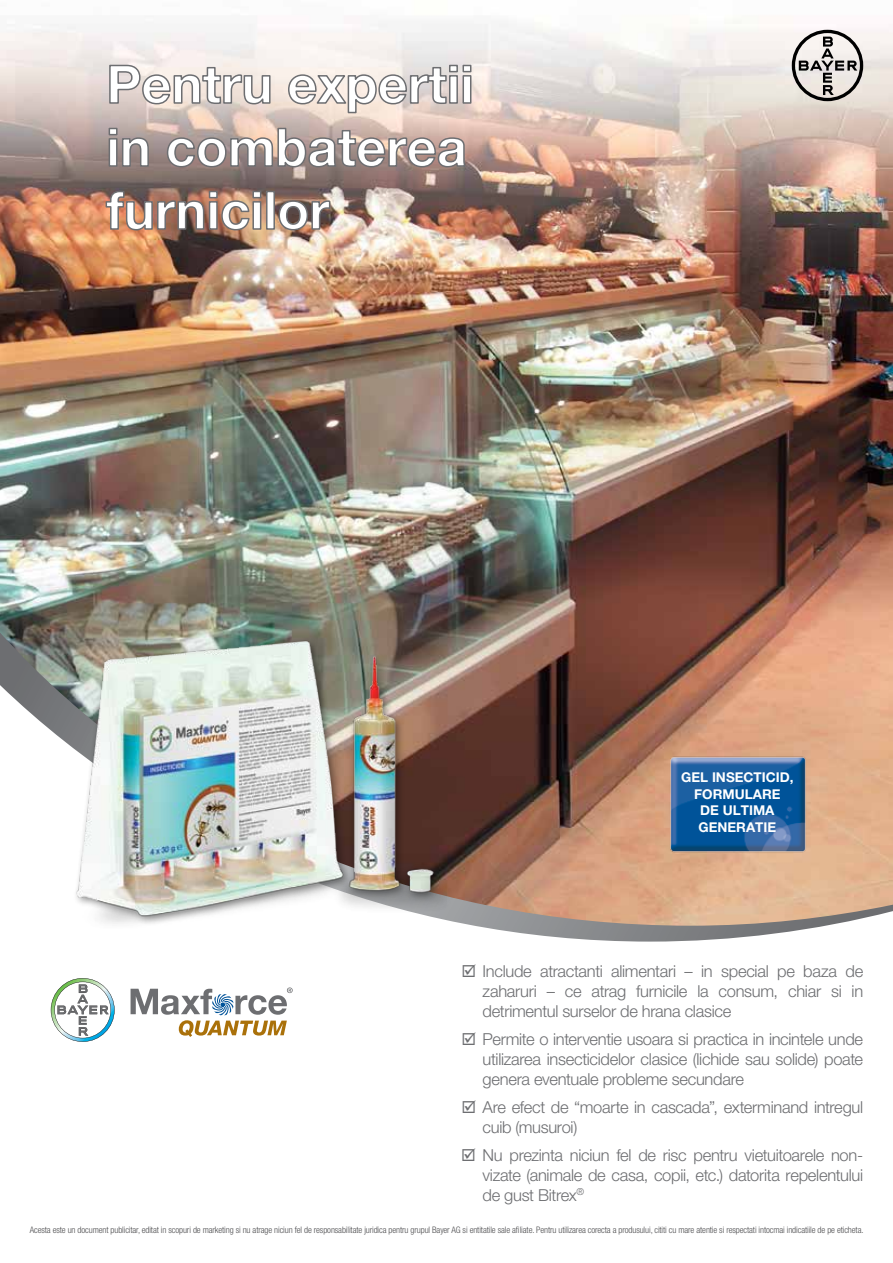
<style>
.page{position:relative;width:893px;height:1263px;background:#fff}
.page>*{position:absolute;margin:0;border:0;box-sizing:border-box;transform-origin:0 0}
.t1{font:700 52.5px/63px "Helvetica Neue LT Pro";color:#fff}
.t2{font:300 16.5px/19.8px "Helvetica Neue LT Pro";letter-spacing:-.02em;color:#6d6e71;text-align:justify}
.t3{font:700 13.5px/16.5px "Helvetica Neue LT Pro";color:#fff;text-align:center}
.t4{font:300 condensed 9px "Helvetica Neue LT Pro";letter-spacing:-.01em;color:#4d4d4f}
</style>
<div class="page">
<img style="left:0;top:20px;width:893px;height:612px">
<svg style="left:0;top:632px;width:893px;height:309px;background:#b58d77"></svg>
<div style="left:73px;top:637px;width:382px;height:297px;background:#000;opacity:.5"></div>
<img style="left:32px;top:631px;width:414px;height:310px">
<svg style="left:792px;top:30px;width:71px;height:71px"></svg>
<svg style="left:51px;top:978px;width:64px;height:64px"></svg>
<svg style="left:131px;top:987px;width:162px;height:50px"></svg>
<img style="left:662px;top:748px;width:150px;height:111px">
<svg style="left:108px;top:64px;width:163px;height:41px;background:#d8ceca"></svg>
<svg style="left:287px;top:64px;width:185px;height:50px;background:#d9cfca"></svg>
<svg style="left:108px;top:127px;width:42px;height:40px;background:#978a88"></svg>
<svg style="left:166px;top:127px;width:302px;height:41px;background:#a8948e"></svg>
<img style="left:105px;top:190px;width:157px;height:41px">
<div style="left:266px;top:191px;width:9px;height:39px;border:2px solid #6d6e71"></div>
<svg style="left:278px;top:200px;width:53px;height:31px;background:#7b655c"></svg>
<h1 class="t1" style="left:106px;top:52px;width:369px">Pentru expertii in combaterea furnicilor</h1>
<p class="t3" style="left:681px;top:769px;width:114px">GEL INSECTICID,<br>FORMULARE<br>DE ULTIMA<br>GENERATIE</p>
<p class="t2" style="left:483px;top:961px;width:382px">Include atractanti alimentari – in special pe baza de zaharuri – ce atrag furnicile la consum, chiar si in detrimentul surselor de hrana clasice</p>
<p class="t2" style="left:483px;top:1029px;width:382px">Permite o interventie usoara si practica in incintele unde utilizarea insecticidelor clasice (lichide sau solide) poate genera eventuale probleme secundare</p>
<p class="t2" style="left:483px;top:1097px;width:382px">Are efect de “moarte in cascada”, exterminand intregul cuib (musuroi)</p>
<p class="t2" style="left:483px;top:1145px;width:382px">Nu prezinta niciun fel de risc pentru vietuitoarele non&shy;vizate (animale de casa, copii, etc.) datorita repelentului de gust Bitrex<sup>®</sup></p>
<p class="t4" style="left:30px;top:1225px;width:835px">Acesta este un document publicitar, editat in scopuri de marketing si nu atrage niciun fel de responsabilitate juridica pentru grupul Bayer AG si entitatile sale afiliate. Pentru utilizarea corecta a produsului, cititi cu mare atentie si respectati intocmai indicatiile de pe eticheta.</p>
</div>
